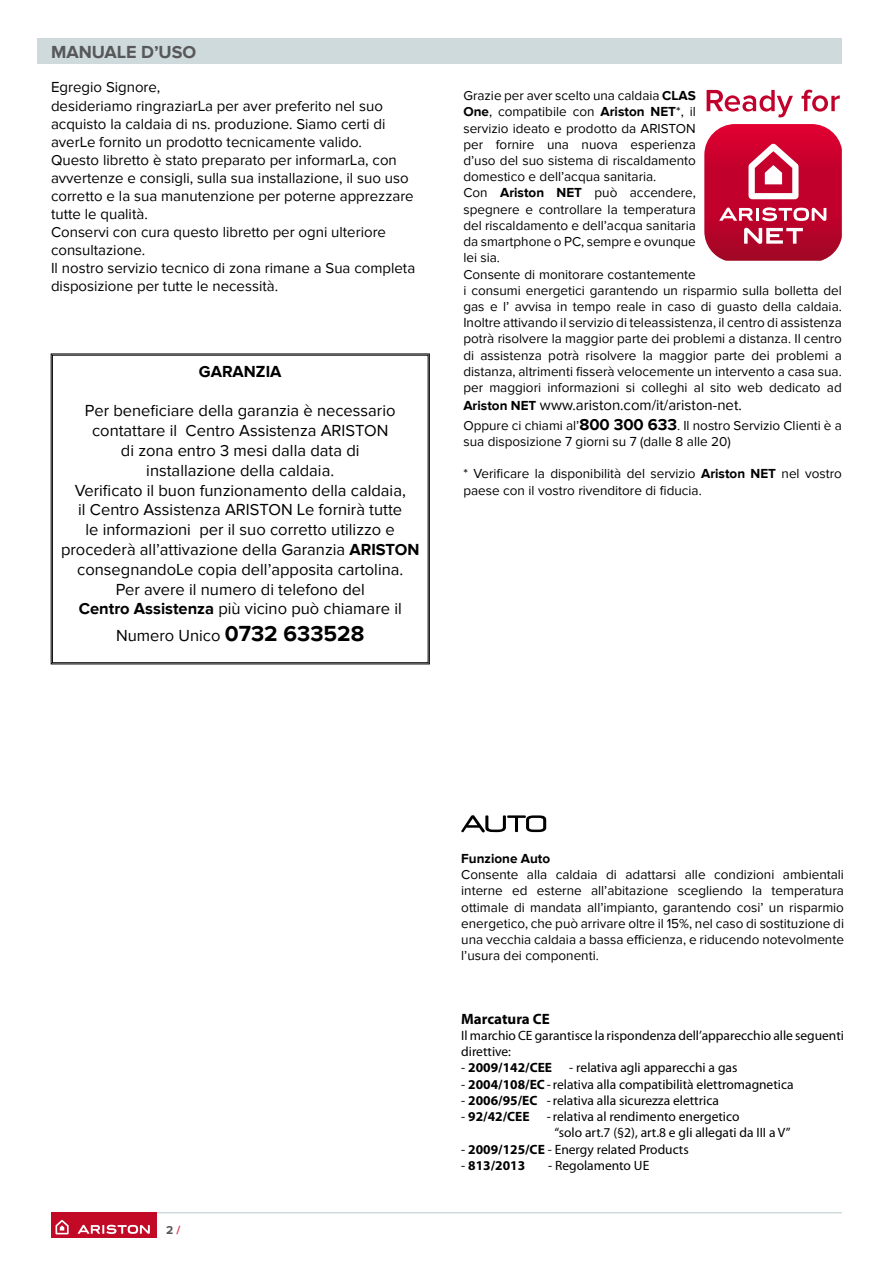
<style>
.page{position:relative;width:893px;height:1263px;background:#fff}
.page>*{position:absolute;margin:0;border:0;box-sizing:border-box;transform-origin:0 0}
.t1{font:700 18px "Proxima Nova";color:#58585a}
.t2{font:16.5px/19.8px "Proxima Nova";color:#000;text-align:center}
.t3{font:700 16.5px "Proxima Nova";color:#000}
.t4{font:15px/18px "Proxima Nova";color:#000}
.t5{font:700 15px "Myriad Pro";color:#000}
.t6{font:13.5px/16.2px "Proxima Nova";color:#000}
.t7{font:13.5px/16.2px "Myriad Pro";color:#000}
.t8{font:700 13.5px "Myriad Pro";color:#000}
.t9{font:700 13.5px "Proxima Nova";color:#000}
.t10{font:700 12px "Proxima Nova";color:#58585a}
.s1{font-weight:700}
.s2{font-weight:700;font-size:22.5px}
.s3{font-weight:700;font-size:13.5px}
.s4{font-weight:700;font-size:16.5px}
.s5{color:#d43345}
.s6{font-weight:400}
</style>
<div class="page">
<hr style="left:51px;top:1212px;width:791px;height:1px;background:#cfdadc">
<div style="left:51px;top:1212px;width:106px;height:26px;background:#c20a26"></div>
<svg style="left:56px;top:1220px;width:13px;height:14px"></svg>
<svg style="left:77px;top:1225px;width:73px;height:9px"></svg>
<div style="left:38px;top:38px;width:804px;height:26px;background:#cfdadc"></div>
<svg style="left:51px;top:354px;width:379px;height:310px"></svg>
<div style="left:52px;top:355px;width:376px;height:308px;border:1px solid #000"></div>
<svg style="left:461px;top:815px;width:85px;height:17px"></svg>
<svg style="left:704px;top:124px;width:138px;height:137px;background:#cb2c4f"></svg>
<svg style="left:707px;top:90px;width:86px;height:27px"></svg>
<svg style="left:801px;top:90px;width:39px;height:22px"></svg>
<h1 class="t1" style="left:51px;top:42px;width:147px">MANUALE D’USO</h1>
<p class="t4" style="left:51px;top:79px;width:366px">Egregio Signore,<br>desideriamo ringraziarLa per aver preferito nel suo acquisto la caldaia di ns. produzione. Siamo certi di averLe fornito un prodotto tecnicamente valido.<br>Questo libretto è stato preparato per informarLa, con avvertenze e consigli, sulla sua installazione, il suo uso corretto e la sua manutenzione per poterne apprezzare tutte le qualità.<br>Conservi con cura questo libretto per ogni ulteriore consultazione.<br>Il nostro servizio tecnico di zona rimane a Sua completa disposizione per tutte le necessità.</p>
<p class="t3" style="left:199px;top:362px;width:84px">GARANZIA</p>
<p class="t2" style="left:61px;top:401px;width:360px">Per beneficiare della garanzia è necessario contattare il Centro Assistenza ARISTON<br>di zona entro 3 mesi dalla data di<br>installazione della caldaia.<br>Verificato il buon funzionamento della caldaia,<br>il Centro Assistenza ARISTON Le fornirà tutte<br>le informazioni per il suo corretto utilizzo e procederà all’attivazione della Garanzia <span class="s1">ARISTON </span>consegnandoLe copia dell’apposita cartolina.<br>Per avere il numero di telefono del<br><span class="s1">Centro Assistenza</span> più vicino può chiamare il</p>
<p class="t2" style="left:116px;top:626px;width:250px">Numero Unico <span class="s2">0732 633528</span></p>
<p class="t6" style="left:463px;top:88px;width:380px">Grazie per aver scelto una caldaia <span class="s1">CLAS<br>One</span>, compatibile con <span class="s1">Ariston NET</span>*, il<br>servizio ideato e prodotto da ARISTON<br>per fornire una nuova esperienza<br>d’uso del suo sistema di riscaldamento<br>domestico e dell’acqua sanitaria.<br>Con <span class="s1">Ariston NET</span> può accendere,<br>spegnere e controllare la temperatura<br>del riscaldamento e dell’acqua sanitaria<br>da smartphone o PC, sempre e ovunque<br>lei sia.<br>Consente di monitorare costantemente<br>i consumi energetici garantendo un risparmio sulla bolletta del gas e l’ avvisa in tempo reale in caso di guasto della caldaia.<br>Inoltre attivando il servizio di teleassistenza, il centro di assistenza potrà risolvere la maggior parte dei problemi a distanza. Il centro di assistenza potrà risolvere la maggior parte dei problemi a distanza, altrimenti fisserà velocemente un intervento a casa sua. per maggiori informazioni si colleghi al sito web dedicato ad</p>
<p class="t4" style="left:463px;top:396px;width:280px"><span class="s3">Ariston NET</span> www.ariston.com/it/ariston-net.</p>
<p class="t6" style="left:463px;top:417px;width:380px">Oppure ci chiami al’<span class="s4">800 300 633</span>. Il nostro Servizio Clienti è a sua disposizione 7 giorni su 7 (dalle 8 alle 20)</p>
<p class="t6" style="left:463px;top:466px;width:380px">* Verificare la disponibilità del servizio <span class="s1">Ariston NET</span> nel vostro paese con il vostro rivenditore di fiducia.</p>
<p class="t10" style="left:166px;top:1223px;width:16px">2 <span class="s5">/</span></p>
<p class="t9" style="left:461px;top:851px;width:90px">Funzione Auto</p>
<p class="t6" style="left:461px;top:867px;width:384px;text-align:justify">Consente alla caldaia di adattarsi alle condizioni ambientali interne ed esterne all’abitazione scegliendo la temperatura ottimale di mandata all’impianto, garantendo cosi’ un risparmio energetico, che può arrivare oltre il 15%, nel caso di sostituzione di una vecchia caldaia a bassa efficienza, e riducendo notevolmente l’usura dei componenti.</p>
<p class="t5" style="left:461px;top:1010px;width:90px">Marcatura CE</p>
<p class="t7" style="left:461px;top:1028px;width:384px">Il marchio CE garantisce la rispondenza dell’apparecchio alle seguenti direttive:</p>
<p class="t8" style="left:461px;top:1060px;width:92px"><span class="s6">-</span> 2009/142/CEE</p>
<p class="t7" style="left:569px;top:1060px;width:170px">- relativa agli apparecchi a gas</p>
<p class="t7" style="left:461px;top:1076px;width:334px">- <span class="s1">2004/108/EC</span>-relativa alla compatibilità elettromagnetica</p>
<p class="t7" style="left:461px;top:1092px;width:259px">- <span class="s1">2006/95/EC</span> -relativa alla sicurezza elettrica</p>
<p class="t8" style="left:461px;top:1109px;width:70px"><span class="s6">-</span> 92/42/CEE</p>
<p class="t7" style="left:555px;top:1109px;width:237px;text-indent:-8px">-relativa al rendimento energetico<br>“solo art.7 (§2), art.8 e gli allegati da III a V”</p>
<p class="t7" style="left:461px;top:1141px;width:229px">- <span class="s1">2009/125/CE</span> - Energy related Products</p>
<p class="t8" style="left:461px;top:1157px;width:65px"><span class="s6">-</span> 813/2013</p>
<p class="t7" style="left:548px;top:1157px;width:103px">- Regolamento UE</p>
</div>
